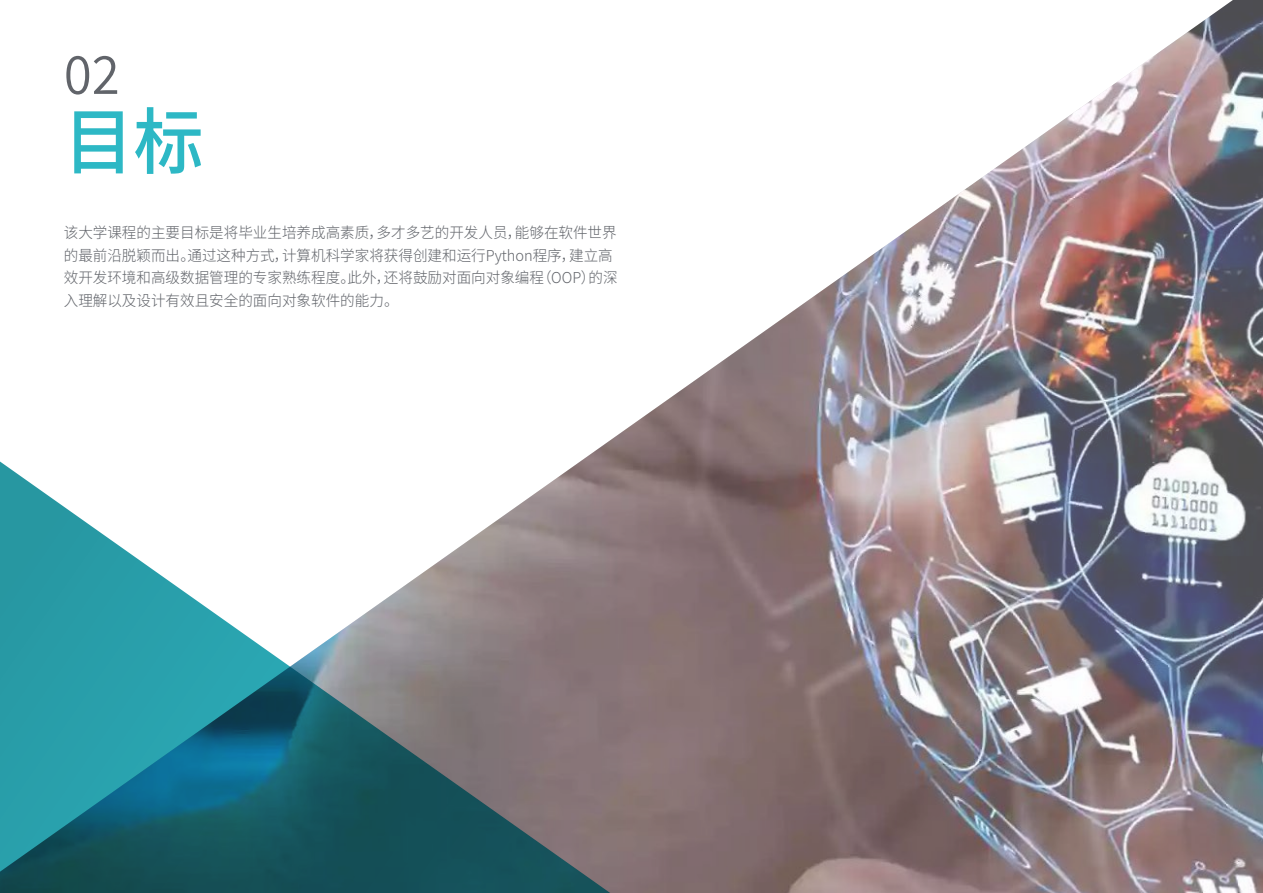
<style>
.page{position:relative;width:1263px;height:893px;background:#fff}
.page>*{position:absolute;margin:0;border:0;box-sizing:border-box;transform-origin:0 0}
.t1{font:500 72px "Source Han Sans CN";color:#2db8c5}
.t2{font:52.5px "Source Han Sans CN";color:#61646a}
.t3{font:300 15px/22.5px "Source Han Sans CN";color:#61646a}
</style>
<div class="page">
<img style="left:602px;top:0;width:661px;height:893px">
<svg style="left:0;top:446px;width:640px;height:447px"></svg>
<h2 class="t2" style="left:64px;top:45px;width:57px">02</h2>
<h1 class="t1" style="left:64px;top:101px;width:141px">目标</h1>
<p class="t3" style="left:64px;top:222px;width:555px">该大学课程的主要目标是将毕业生培养成高素质，多才多艺的开发人员，能够在软件世界的最前沿脱颖而出。通过这种方式，计算机科学家将获得创建和运行Python程序，建立高效开发环境和高级数据管理的专家熟练程度。此外，还将鼓励对面向对象编程（OOP）的深入理解以及设计有效且安全的面向对象软件的能力。</p>
</div>
